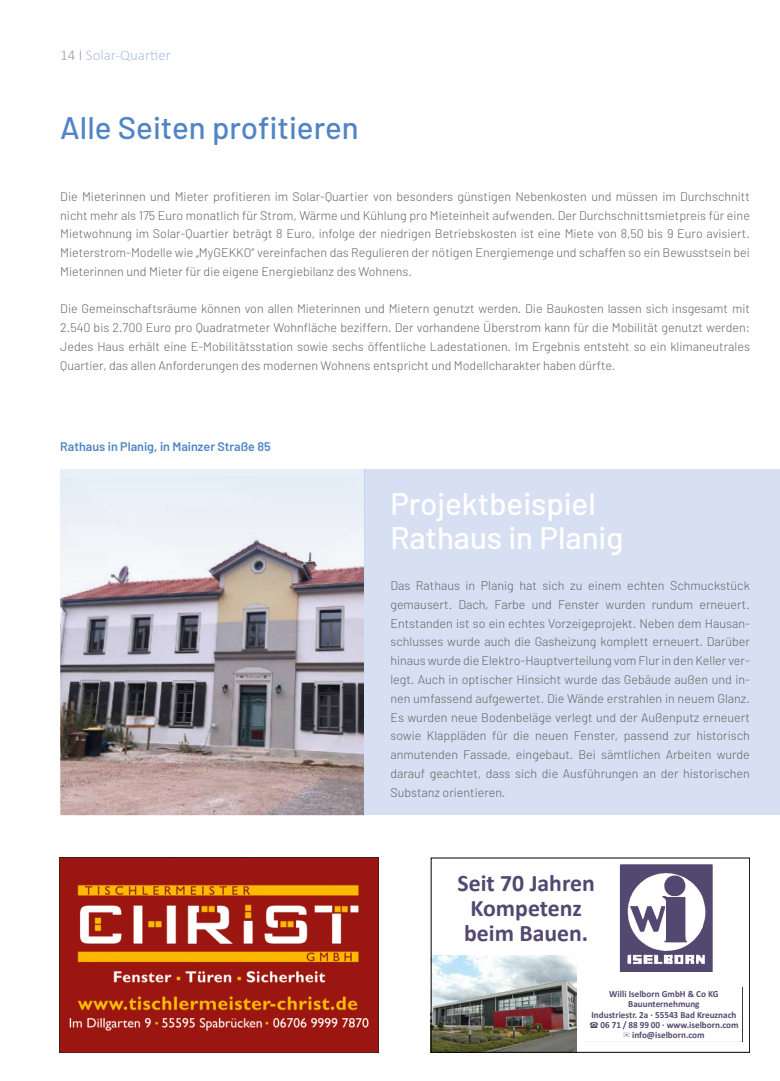
<style>
.page{position:relative;width:780px;height:1081px;background:#fff}
.page>*{position:absolute;margin:0;border:0;box-sizing:border-box;transform-origin:0 0}
.t1{font:500 31.25px/33.8px "Barlow";color:#fff}
.t2{font:500 31.25px "Barlow";color:#5085c5}
.t3{font:700 23.75px/25px "Calibri";color:#524971}
.t4{font:300 15px "Calibri";color:#afc0e4}
.t5{font:300 12.5px/18.8px "Barlow";color:#636362;text-align:justify}
.t6{font:600 12.5px "Barlow";color:#5085c5}
.t7{font:700 11.25px/12.5px "Calibri";color:#534970}
.t8{font:700 9.38px "Calibri";color:#534970}
.s1{color:#9c9d9d}
.s2{font-family:"European Pi Four";font-weight:400}
</style>
<div class="page">
<svg style="left:712px;top:865px;width:1px;height:106px"></svg>
<img style="left:619px;top:865px;width:93px;height:106px">
<img style="left:433px;top:955px;width:143px;height:95px">
<img style="left:59px;top:857px;width:319px;height:195px">
<img style="left:60px;top:601px;width:304px;height:214px">
<div style="left:364px;top:469px;width:416px;height:346px;background:#d7dff2"></div>
<svg style="left:60px;top:469px;width:304px;height:132px"></svg>
<p class="t4" style="left:60px;top:46px;width:112px"><span class="s1">14 I</span> Solar-Quartier</p>
<h1 class="t2" style="left:60px;top:109px;width:300px">Alle Seiten profitieren</h1>
<p class="t5" style="left:60px;top:187px;width:691px">Die Mieterinnen und Mieter profitieren im Solar-Quartier von besonders günstigen Nebenkosten und müssen im Durchschnitt nicht mehr als 175 Euro monatlich für Strom, Wärme und Kühlung pro Mieteinheit aufwenden. Der Durchschnittsmietpreis für eine Mietwohnung im Solar-Quartier beträgt 8 Euro, infolge der niedrigen Betriebskosten ist eine Miete von 8,50 bis 9 Euro avisiert.<br>Mieterstrom-Modelle wie „MyGEKKO“ vereinfachen das Regulieren der nötigen Energiemenge und schaffen so ein Bewusstsein bei Mieterinnen und Mieter für die eigene Energiebilanz des Wohnens.</p>
<p class="t5" style="left:60px;top:299px;width:691px">Die Gemeinschaftsräume können von allen Mieterinnen und Mietern genutzt werden. Die Baukosten lassen sich insgesamt mit 2.540 bis 2.700 Euro pro Quadratmeter Wohnfläche beziffern. Der vorhandene Überstrom kann für die Mobilität genutzt werden:<br>Jedes Haus erhält eine E-Mobilitätsstation sowie sechs öffentliche Ladestationen. Im Ergebnis entsteht so ein klimaneutrales Quartier, das allen Anforderungen des modernen Wohnens entspricht und Modellcharakter haben dürfte.</p>
<p class="t6" style="left:60px;top:438px;width:212px">Rathaus in Planig, in Mainzer Straße 85</p>
<h1 class="t1" style="left:390px;top:486px;width:234px">Projektbeispiel<br>Rathaus in Planig</h1>
<p class="t5" style="left:390px;top:576px;width:361px">Das Rathaus in Planig hat sich zu einem echten Schmuckstück gemausert. Dach, Farbe und Fenster wurden rundum erneuert.<br>Entstanden ist so ein echtes Vorzeigeprojekt. Neben dem Hausan&shy;schlusses wurde auch die Gasheizung komplett erneuert. Darüber hinaus wurde die Elektro-Hauptverteilung vom Flur in den Keller ver&shy;legt. Auch in optischer Hinsicht wurde das Gebäude außen und in&shy;nen umfassend aufgewertet. Die Wände erstrahlen in neuem Glanz.<br>Es wurden neue Bodenbeläge verlegt und der Außenputz erneuert sowie Klappläden für die neuen Fenster, passend zur historisch anmutenden Fassade, eingebaut. Bei sämtlichen Arbeiten wurde darauf geachtet, dass sich die Ausführungen an der historischen Substanz orientieren.</p>
<h2 class="t3" style="left:457px;top:870px;width:139px">Seit 70 Jahren<br>Kompetenz beim Bauen.</h2>
<p class="t7" style="left:622px;top:986px;width:87px">Bauunternehmung</p>
<p class="t7" style="left:627px;top:1011px;width:130px;text-indent:-52px"><span class="s2">v</span> 06 71 / 88 99 00 · www.iselborn.com info@iselborn.com</p>
<p class="t8" style="left:609px;top:988px;width:111px">Willi Iselborn GmbH &amp; Co KG</p>
<p class="t8" style="left:628px;top:998px;width:73px">Bauunternehmung</p>
<p class="t8" style="left:591px;top:1009px;width:146px">Industriestr. 2a · 55543 Bad Kreuznach</p>
<p class="t8" style="left:589px;top:1019px;width:151px"><span class="s2">v</span> 06 71 / 88 99 00 · www.iselborn.com</p>
<p class="t8" style="left:632px;top:1029px;width:74px">info@iselborn.com</p>
</div>
